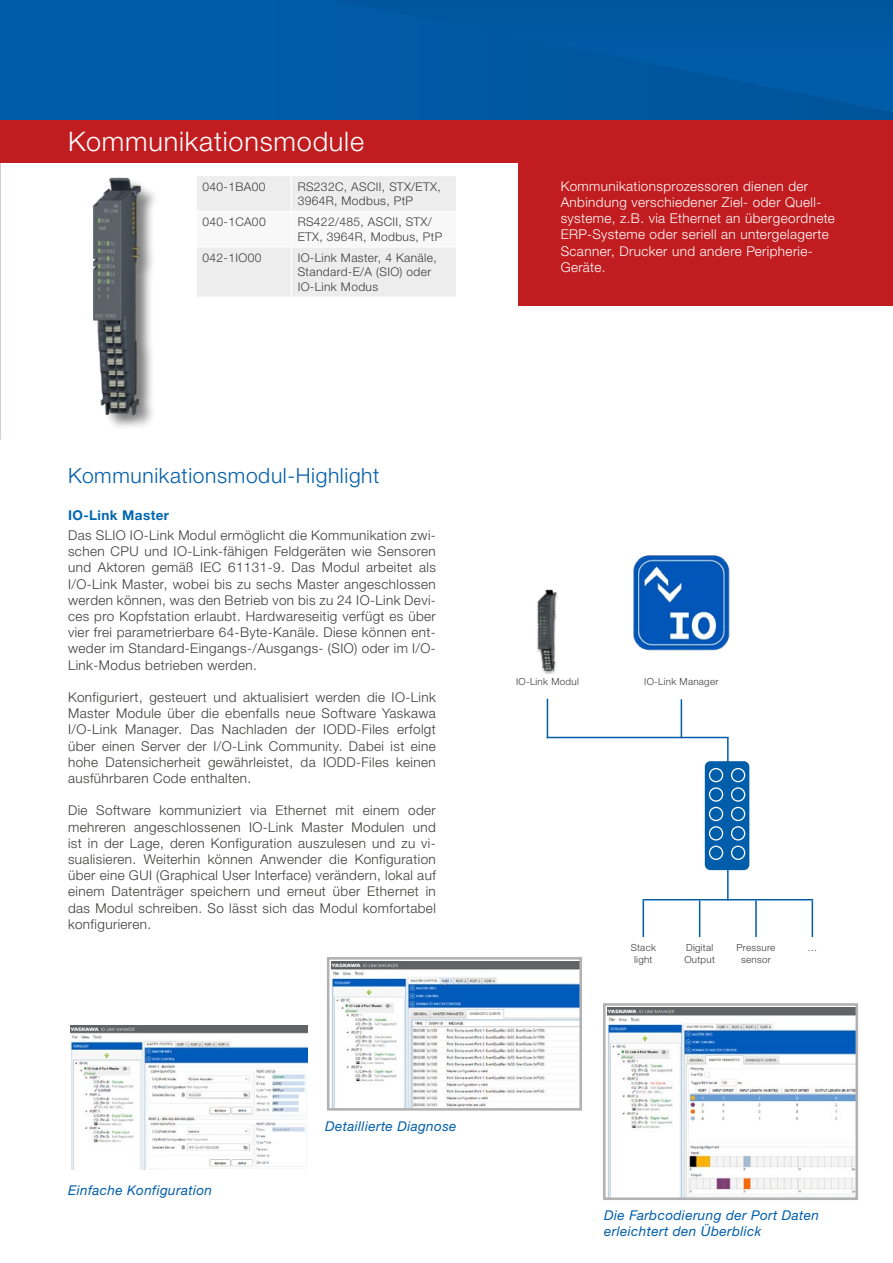
<style>
.page{position:relative;width:893px;height:1263px;background:#fff}
.page>*{position:absolute;margin:0;border:0;box-sizing:border-box;transform-origin:0 0}
.t1{font:300 27px "Helvetica Neue LTW1 G";letter-spacing:.03em;color:#fff}
.t2{font:300 21px "Helvetica Neue LTW1 G";letter-spacing:.03em;color:#005da9}
.t3{font:300 13.5px/16.2px "Helvetica Neue LTW1 G";letter-spacing:.03em;color:#3c3c3b;text-align:justify}
.t4{font:300 13.5px/16.2px "Helvetica Neue LTW1 G";letter-spacing:.03em;color:#fff}
.t5{font:italic 13.5px/16.2px "Helvetica Neue LTW1 G";letter-spacing:.03em;color:#005da9}
.t6{font:700 13.5px "Helvetica Neue LTW1 G";letter-spacing:.03em;color:#0067b1}
.t7{font:300 12px/14.4px "Helvetica Neue LTW1 G";letter-spacing:.03em;color:#3c3c3b}
.t8{font:300 9.75px/11.7px "Helvetica Neue LTW1 G";letter-spacing:.03em;color:#3c3c3b;text-align:center}
</style>
<div class="page">
<div style="left:0;top:0;width:893px;height:120px;background:#005aa5"></div>
<img style="left:633px;top:555px;width:97px;height:96px">
<img style="left:71px;top:1026px;width:236px;height:144px">
<img style="left:331px;top:961px;width:247px;height:146px">
<div style="left:327px;top:957px;width:255px;height:154px;border:3px solid #b3b2b2"></div>
<div style="left:519px;top:145px;width:374px;height:161px;background:#c11d20"></div>
<div style="left:0;top:120px;width:893px;height:43px;background:#c11d20"></div>
<div style="left:93px;top:178px;width:66px;height:253px;background:#000;opacity:.5"></div>
<img style="left:93px;top:177px;width:66px;height:243px">
<svg style="left:197px;top:176px;width:259px;height:121px"></svg>
<hr style="left:291px;top:176px;width:1px;height:35px;background:#fff">
<hr style="left:196px;top:211px;width:95px;height:1px;background:#fff">
<hr style="left:291px;top:211px;width:166px;height:1px;background:#fff">
<hr style="left:291px;top:212px;width:1px;height:34px;background:#fff">
<hr style="left:196px;top:246px;width:95px;height:2px;background:#fff">
<hr style="left:291px;top:246px;width:166px;height:2px;background:#fff">
<hr style="left:291px;top:248px;width:1px;height:49px;background:#fff">
<img style="left:607px;top:1007px;width:247px;height:189px">
<div style="left:603px;top:1003px;width:255px;height:197px;border:3px solid #b3b2b2"></div>
<div style="left:705px;top:761px;width:44px;height:109px;background:#005da9;border-radius:6px"></div>
<div style="left:709px;top:768px;width:14px;height:14px;border:1px solid #fff;border-radius:50%"></div>
<div style="left:731px;top:768px;width:14px;height:14px;border:1px solid #fff;border-radius:50%"></div>
<div style="left:709px;top:787px;width:14px;height:15px;border:1px solid #fff;border-radius:50%"></div>
<div style="left:731px;top:787px;width:14px;height:15px;border:1px solid #fff;border-radius:50%"></div>
<div style="left:709px;top:807px;width:14px;height:14px;border:1px solid #fff;border-radius:50%"></div>
<div style="left:731px;top:807px;width:14px;height:14px;border:1px solid #fff;border-radius:50%"></div>
<div style="left:709px;top:826px;width:14px;height:14px;border:1px solid #fff;border-radius:50%"></div>
<div style="left:731px;top:826px;width:14px;height:14px;border:1px solid #fff;border-radius:50%"></div>
<div style="left:709px;top:846px;width:14px;height:14px;border:1px solid #fff;border-radius:50%"></div>
<div style="left:731px;top:846px;width:14px;height:14px;border:1px solid #fff;border-radius:50%"></div>
<img style="left:537px;top:589px;width:21px;height:85px">
<hr style="left:547px;top:699px;width:1px;height:39px;background:#005da9">
<hr style="left:547px;top:737px;width:182px;height:1px;background:#005da9">
<hr style="left:643px;top:899px;width:170px;height:1px;background:#005da9">
<hr style="left:681px;top:699px;width:1px;height:39px;background:#005da9">
<hr style="left:643px;top:900px;width:1px;height:37px;background:#005da9">
<hr style="left:699px;top:900px;width:1px;height:37px;background:#005da9">
<hr style="left:755px;top:900px;width:2px;height:37px;background:#005da9">
<hr style="left:812px;top:900px;width:1px;height:37px;background:#005da9">
<hr style="left:727px;top:737px;width:2px;height:163px;background:#005da9">
<h1 class="t1" style="left:68px;top:125px;width:298px">Kommunikationsmodule</h1>
<p class="t7" style="left:203px;top:179px;width:64px">040-1BA00</p>
<p class="t7" style="left:298px;top:179px;width:145px">RS232C, ASCII, STX/ETX,<br>3964R, Modbus, PtP</p>
<p class="t7" style="left:203px;top:215px;width:65px">040-1CA00</p>
<p class="t7" style="left:298px;top:215px;width:146px">RS422/485, ASCII, STX/<br>ETX, 3964R, Modbus, PtP</p>
<p class="t7" style="left:203px;top:250px;width:60px">042-1IO00</p>
<p class="t7" style="left:298px;top:250px;width:141px">IO-Link Master, 4 Kanäle,<br>Standard-E/A (SIO) oder<br>IO-Link Modus</p>
<p class="t4" style="left:561px;top:178px;width:276px">Kommunikationsprozessoren dienen der Anbindung verschiedener Ziel- oder Quell&shy;systeme, z.B. via Ethernet an übergeordnete ERP-Systeme oder seriell an untergelagerte Scanner, Drucker und andere Peripherie-Geräte.</p>
<h2 class="t2" style="left:68px;top:463px;width:313px">Kommunikationsmodul-Highlight</h2>
<p class="t6" style="left:68px;top:506px;width:103px">IO-Link Master</p>
<p class="t3" style="left:68px;top:527px;width:369px">Das SLIO IO-Link Modul ermöglicht die Kommunikation zwi&shy;schen CPU und IO-Link-fähigen Feldgeräten wie Sensoren und Aktoren gemäß IEC 61131-9. Das Modul arbeitet als I/O-Link Master, wobei bis zu sechs Master angeschlossen werden können, was den Betrieb von bis zu 24 IO-Link Devi&shy;ces pro Kopfstation erlaubt. Hardwareseitig verfügt es über vier frei parametrierbare 64-Byte-Kanäle. Diese können ent&shy;weder im Standard-Eingangs-/Ausgangs- (SIO) oder im I/O-Link-Modus betrieben werden.</p>
<p class="t3" style="left:68px;top:689px;width:369px">Konfiguriert, gesteuert und aktualisiert werden die IO-Link Master Module über die ebenfalls neue Software Yaskawa I/O-Link Manager. Das Nachladen der IODD-Files erfolgt über einen Server der I/O-Link Community. Dabei ist eine hohe Datensicherheit gewährleistet, da IODD-Files keinen ausführbaren Code enthalten.</p>
<p class="t3" style="left:68px;top:802px;width:369px">Die Software kommuniziert via Ethernet mit einem oder mehreren angeschlossenen IO-Link Master Modulen und ist in der Lage, deren Konfiguration auszulesen und zu vi&shy;sualisieren. Weiterhin können Anwender die Konfiguration über eine GUI (Graphical User Interface) verändern, lokal auf einem Datenträger speichern und erneut über Ethernet in das Modul schreiben. So lässt sich das Modul komfortabel konfigurieren.</p>
<p class="t8" style="left:516px;top:675px;width:64px">IO-Link Modul</p>
<p class="t8" style="left:644px;top:675px;width:76px">IO-Link Manager</p>
<p class="t8" style="left:631px;top:941px;width:27px">Stack light</p>
<p class="t8" style="left:684px;top:941px;width:32px;text-align:left">Digital<br>Output</p>
<p class="t8" style="left:737px;top:941px;width:40px">Pressure sensor</p>
<p class="t8" style="left:808px;top:941px;width:10px">...</p>
<p class="t5" style="left:68px;top:1182px;width:146px">Einfache Konfiguration</p>
<p class="t5" style="left:325px;top:1118px;width:133px">Detaillierte Diagnose</p>
<p class="t5" style="left:604px;top:1207px;width:216px">Die Farbcodierung der Port Daten erleichtert den Überblick</p>
</div>
